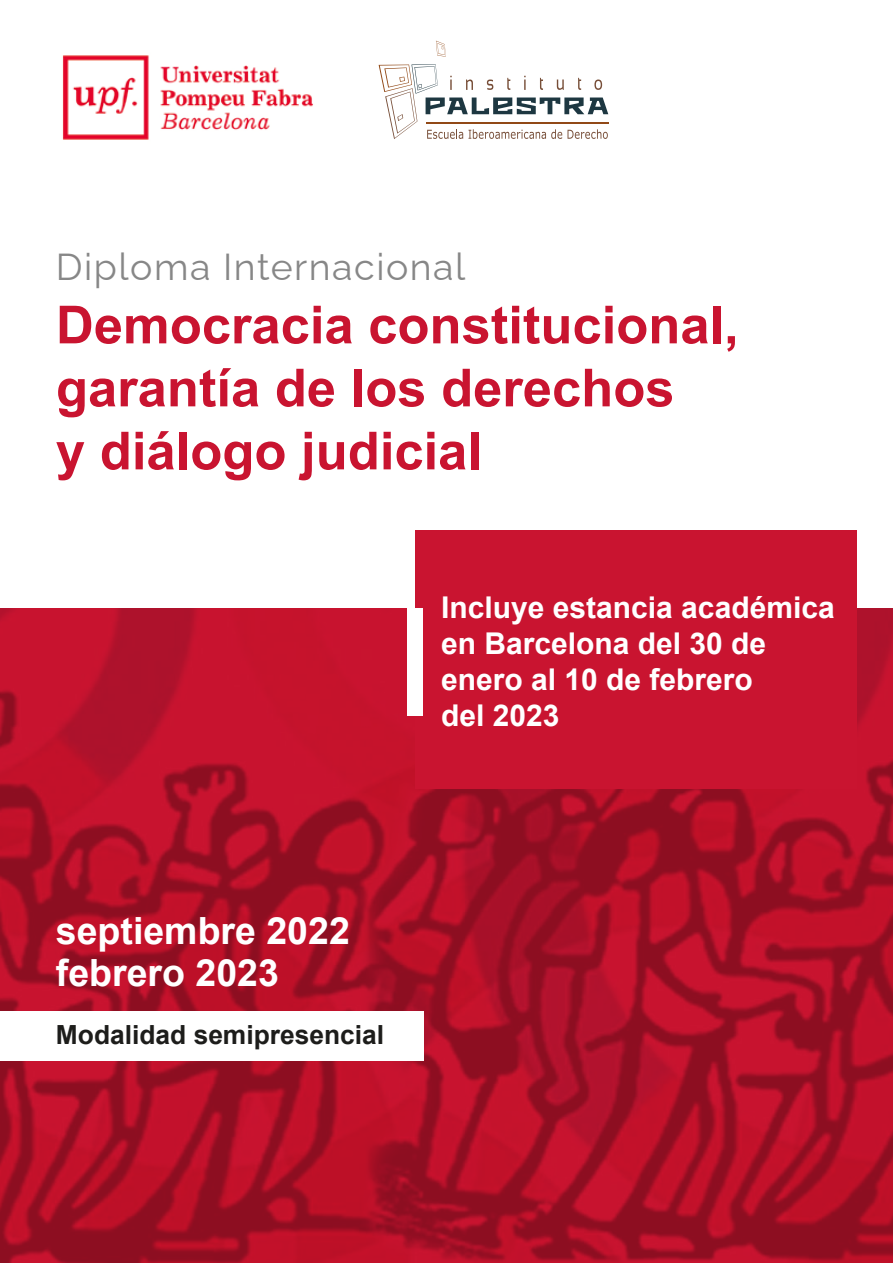
<style>
.page{position:relative;width:893px;height:1263px;background:#fff}
.page>*{position:absolute;margin:0;border:0;box-sizing:border-box;transform-origin:0 0}
.t1{font:700 52.5px/63px "Arial";color:#c91430}
.t2{font:700 37.5px/42px "Arial";color:#fff}
.t3{font:37.5px "Raleway";letter-spacing:.04em;color:#878787}
.t4{font:700 30px/36px "Arial";color:#fff}
.t5{font:700 26.4px "Arial";color:#1d1d1b}
</style>
<div class="page">
<img style="left:0;top:608px;width:893px;height:655px">
<div style="left:415px;top:531px;width:442px;height:258px;background:#c91430"></div>
<img style="left:62px;top:55px;width:251px;height:85px">
<svg style="left:436px;top:41px;width:10px;height:16px"></svg>
<svg style="left:379px;top:64px;width:229px;height:75px"></svg>
<div style="left:408px;top:608px;width:15px;height:108px;background:#fff"></div>
<div style="left:0;top:1011px;width:423px;height:49px;background:#fff"></div>
<p class="t3" style="left:56px;top:237px;width:411px">Diploma Internacional</p>
<h1 class="t1" style="left:56px;top:294px;width:684px">Democracia constitucional, garantía de los derechos<br>y diálogo judicial</h1>
<p class="t4" style="left:441px;top:589px;width:395px">Incluye estancia académica en Barcelona del 30 de enero al 10 de febrero<br>del 2023</p>
<p class="t2" style="left:56px;top:911px;width:295px">septiembre 2022 febrero 2023</p>
<p class="t5" style="left:56px;top:1015px;width:330px">Modalidad semipresencial</p>
</div>
